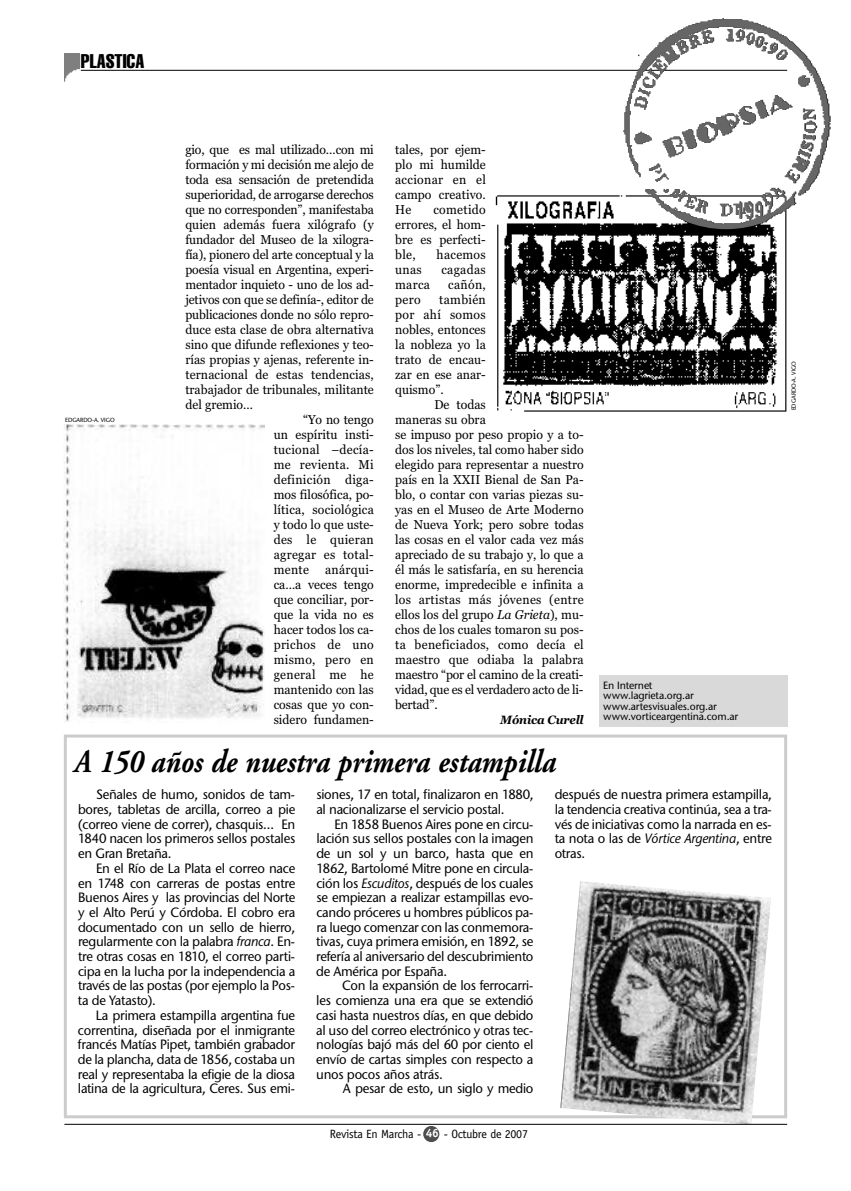
<style>
.page{position:relative;width:851px;height:1191px;background:#fff}
.page>*{position:absolute;margin:0;border:0;box-sizing:border-box;transform-origin:0 0}
.t1{font:italic 700 33px "Adobe Garamond";color:#000;scale:.85 1}
.t2{font:extra-condensed 19.5px "Helvetica";color:#000}
.t3{font:13.5px/14.7px "Stone Sans ITCTT Medium";letter-spacing:-.025em;color:#000;text-align:justify;scale:.96 1}
.t4{font:12.75px/15px "Georgia";color:#000;text-align:justify;scale:.96 1}
.t5{font:12.75px "Georgia";letter-spacing:.025em;color:#000;scale:.96 1}
.t6{font:12px "Officina Sans Std";letter-spacing:-.025em;color:#000}
.t7{font:italic 700 12px "Georgia";letter-spacing:-.015em;color:#000;scale:.96 1}
.t8{font:10.5px/10.5px "Stone Sans ITCTT Medium";letter-spacing:-.01em;color:#000}
.t9{font:6px "Stone Sans ITCTT Medium";letter-spacing:-.01em;color:#000}
.s1{font-style:italic}
.s2{font-weight:700;color:#fff}
</style>
<div class="page">
<hr style="left:81px;top:70px;width:706px;height:1px;background:#000">
<img style="left:64px;top:53px;width:16px;height:29px">
<img style="left:493px;top:54px;width:326px;height:358px">
<img style="left:618px;top:14px;width:215px;height:215px;border-radius:50%">
<div style="left:64px;top:734px;width:723px;height:384px;border:3px solid #ccc"></div>
<img style="left:560px;top:881px;width:211px;height:243px">
<img style="left:64px;top:424px;width:201px;height:298px">
<div style="left:599px;top:675px;width:188px;height:51px;background:#d9d9d9"></div>
<div style="left:423px;top:1126px;width:16px;height:16px;background:#4d4d4d;border-radius:50%"></div>
<hr style="left:64px;top:1124px;width:723px;height:1px;background:#000">
<h2 class="t2" style="left:81px;top:54px;width:65px">PLASTICA</h2>
<p class="t9" style="left:65px;top:416px;width:51px">EDGARDO-A. VIGO</p>
<p class="t4" style="left:185px;top:142px;width:198px">gio, que es mal utilizado…con mi</p>
<p class="t4" style="left:185px;top:157px;width:198px">formación y mi decisión me alejo de</p>
<p class="t4" style="left:185px;top:172px;width:198px">toda esa sensación de pretendida</p>
<p class="t4" style="left:185px;top:187px;width:198px">superioridad, de arrogarse derechos</p>
<p class="t4" style="left:185px;top:202px;width:198px">que no corresponden”, manifestaba</p>
<p class="t4" style="left:185px;top:217px;width:198px">quien además fuera xilógrafo (y</p>
<p class="t4" style="left:185px;top:232px;width:198px">fundador del Museo de la xilogra-</p>
<p class="t4" style="left:185px;top:247px;width:198px">fía), pionero del arte conceptual y la</p>
<p class="t4" style="left:185px;top:262px;width:198px">poesía visual en Argentina, experi-</p>
<p class="t4" style="left:185px;top:277px;width:198px">mentador inquieto - uno de los ad-</p>
<p class="t4" style="left:185px;top:292px;width:198px">jetivos con que se definía-, editor de</p>
<p class="t4" style="left:185px;top:307px;width:198px">publicaciones donde no sólo repro-</p>
<p class="t4" style="left:185px;top:322px;width:198px">duce esta clase de obra alternativa</p>
<p class="t4" style="left:185px;top:337px;width:198px">sino que difunde reflexiones y teo-</p>
<p class="t4" style="left:185px;top:352px;width:198px">rías propias y ajenas, referente in-</p>
<p class="t4" style="left:185px;top:367px;width:198px">ternacional de estas tendencias,</p>
<p class="t4" style="left:185px;top:382px;width:198px">trabajador de tribunales, militante</p>
<p class="t4" style="left:185px;top:397px;width:72px">del gremio…</p>
<p class="t4" style="left:303px;top:412px;width:75px">“Yo no tengo</p>
<p class="t4" style="left:274px;top:427px;width:106px">un espíritu insti-</p>
<p class="t5" style="left:274px;top:442px;width:106px">tucional –decía-</p>
<p class="t5" style="left:274px;top:457px;width:106px">me revienta. Mi</p>
<p class="t5" style="left:274px;top:472px;width:106px">definición diga-</p>
<p class="t4" style="left:274px;top:487px;width:106px">mos filosófica, po-</p>
<p class="t4" style="left:274px;top:502px;width:106px">lítica, sociológica</p>
<p class="t4" style="left:274px;top:517px;width:106px">y todo lo que uste-</p>
<p class="t5" style="left:274px;top:532px;width:106px">des le quieran</p>
<p class="t5" style="left:274px;top:547px;width:106px">agregar es total-</p>
<p class="t4" style="left:274px;top:562px;width:38px">mente</p>
<p class="t4" style="left:274px;top:562px;width:106px;text-indent:51px">anárqui&shy;ca…a veces tengo que conciliar, por&shy;que la vida no es hacer todos los ca&shy;prichos de uno mismo, pero en general me he mantenido con las cosas que yo con&shy;sidero fundamen-</p>
<p class="t4" style="left:395px;top:142px;width:96px">tales, por ejem&shy;plo mi humilde accionar en el campo creativo.<br>He</p>
<p class="t4" style="left:395px;top:202px;width:96px;text-indent:38px">cometido errores, el hom&shy;bre es perfecti&shy;ble,</p>
<p class="t5" style="left:436px;top:247px;width:53px">hacemos</p>
<p class="t4" style="left:395px;top:262px;width:29px">unas</p>
<p class="t5" style="left:441px;top:262px;width:48px">cagadas</p>
<p class="t4" style="left:395px;top:277px;width:38px">marca</p>
<p class="t4" style="left:448px;top:277px;width:41px">cañón,</p>
<p class="t4" style="left:395px;top:292px;width:28px">pero</p>
<p class="t4" style="left:395px;top:292px;width:96px;text-indent:44px">también por ahí somos nobles, entonces la nobleza yo la trato de encau&shy;zar en ese anar&shy;quismo”.</p>
<p class="t4" style="left:395px;top:397px;width:198px;text-align:left;text-indent:39px">De todas<br>maneras su obra<br>se impuso por peso propio y a to&shy;dos los niveles, tal como haber sido elegido para representar a nuestro país en la XXII Bienal de San Pa&shy;blo, o contar con varias piezas su&shy;yas en el Museo de Arte Moderno de Nueva York; pero sobre todas las cosas en el valor cada vez más apreciado de su trabajo y, lo que a él más le satisfaría, en su herencia enorme, impredecible e infinita a los artistas más jóvenes (entre ellos los del grupo <span class="s1">La Grieta</span>), mu&shy;chos de los cuales tomaron su pos&shy;ta beneficiados, como decía el maestro que odiaba la palabra maestro “por el camino de la creati&shy;vidad, que es el verdadero acto de li&shy;bertad”.</p>
<p class="t7" style="left:500px;top:713px;width:88px">Mónica Curell</p>
<h1 class="t1" style="left:74px;top:741px;width:567px">A 150 años de nuestra primera estampilla</h1>
<p class="t8" style="left:603px;top:679px;width:136px">En Internet www.lagrieta.org.ar www.artesvisuales.org.ar www.vorticeargentina.com.ar</p>
<p class="t3" style="left:78px;top:787px;width:228px;text-indent:18px">Señales de humo, sonidos de tam&shy;bores, tabletas de arcilla, correo a pie (correo viene de correr), chasquis… En 1840 nacen los primeros sellos postales en Gran Bretaña.</p>
<p class="t3" style="left:78px;top:860px;width:228px;text-indent:18px">En el Río de La Plata el correo nace en 1748 con carreras de postas entre Buenos Aires y las provincias del Norte y el Alto Perú y Córdoba. El cobro era documentado con un sello de hierro, regularmente con la palabra <span class="s1">franca</span>. En&shy;tre otras cosas en 1810, el correo parti&shy;cipa en la lucha por la independencia a través de las postas (por ejemplo la Pos&shy;ta de Yatasto).</p>
<p class="t3" style="left:78px;top:1007px;width:228px;text-indent:18px">La primera estampilla argentina fue correntina, diseñada por el inmigrante francés Matías Pipet, también grabador de la plancha, data de 1856, costaba un real y representaba la efigie de la diosa latina de la agricultura, Ceres. Sus emi-</p>
<p class="t3" style="left:316px;top:787px;width:228px">siones, 17 en total, finalizaron en 1880, al nacionalizarse el servicio postal.</p>
<p class="t3" style="left:316px;top:816px;width:228px;text-indent:18px">En 1858 Buenos Aires pone en circu&shy;lación sus sellos postales con la imagen de un sol y un barco, hasta que en 1862, Bartolomé Mitre pone en circula&shy;ción los <span class="s1">Escuditos</span>, después de los cuales se empiezan a realizar estampillas evo&shy;cando próceres u hombres públicos pa&shy;ra luego comenzar con las conmemora&shy;tivas, cuya primera emisión, en 1892, se refería al aniversario del descubrimiento de América por España.</p>
<p class="t3" style="left:316px;top:978px;width:228px;text-indent:26px">Con la expansión de los ferrocarri&shy;les comienza una era que se extendió casi hasta nuestros días, en que debido al uso del correo electrónico y otras tec&shy;nologías bajó más del 60 por ciento el envío de cartas simples con respecto a unos pocos años atrás.</p>
<p class="t3" style="left:343px;top:1081px;width:200px">A pesar de esto, un siglo y medio</p>
<p class="t6" style="left:330px;top:1128px;width:200px">Revista En Marcha - <span class="s2">46</span> - Octubre de 2007</p>
<p class="t3" style="left:554px;top:787px;width:228px">después de nuestra primera estampilla, la tendencia creativa continúa, sea a tra&shy;vés de iniciativas como la narrada en es&shy;ta nota o las de <span class="s1">Vórtice Argentina</span>, entre otras.</p>
<p class="t9" style="left:790px;top:410px;width:51px;rotate:-90deg">EDGARDO-A. VIGO</p>
</div>
